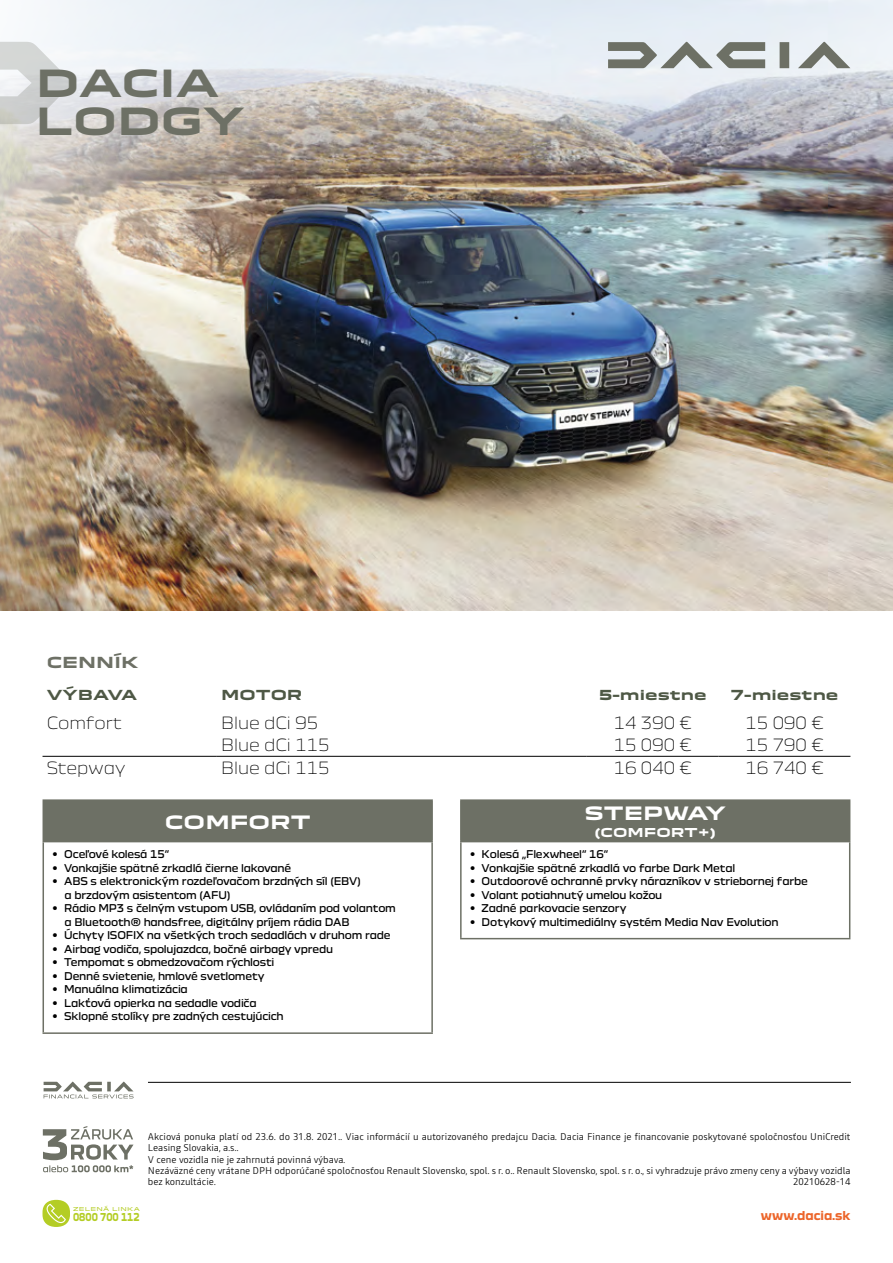
<style>
.page{position:relative;width:893px;height:1263px;background:#fff}
.page>*{position:absolute;margin:0;border:0;box-sizing:border-box;transform-origin:0 0}
.t1{font:700 36.6px/37.5px "Dacia Block Extended";color:#6d7065}
.t2{font:700 18px "Dacia Block Extended";color:#fff}
.t3{font:300 16.5px "Dacia Block";color:#000}
.t4{font:700 14.85px "Dacia Block Extended";color:#6d7065}
.t5{font:700 13.5px "Dacia Block Extended";color:#4e5845}
.t6{font:700 12px "Dacia Block";color:#ec652a}
.t7{font:700 12px "Dacia Block Extended";color:#fff}
.t8{font:700 10.65px "Dacia Block";color:#b4cd25;scale:.83 1}
.t9{font:10.5px/13.5px "Dacia Block";letter-spacing:-.02em;color:#000}
.t10{font:300 9.75px/11.2px "Read";color:#000}
.t11{font:5.25px "Dacia Block Extended";letter-spacing:.055em;color:#b4cd25}
.s1{font-family:"Renault Life";font-size:13.5px}
</style>
<div class="page">
<img style="left:492px;top:0;width:401px;height:610px">
<img style="left:0;top:0;width:492px;height:913px">
<hr style="left:148px;top:1082px;width:703px;height:1px;background:#000">
<hr style="left:43px;top:756px;width:174px;height:1px;background:#000">
<hr style="left:217px;top:756px;width:370px;height:1px;background:#000">
<hr style="left:587px;top:756px;width:132px;height:1px;background:#000">
<hr style="left:719px;top:756px;width:131px;height:1px;background:#000">
<svg style="left:0;top:42px;width:71px;height:82px"></svg>
<svg style="left:608px;top:42px;width:242px;height:26px;background:#afb3b1"></svg>
<div style="left:43px;top:800px;width:389px;height:42px;background:#6d7065"></div>
<hr style="left:43px;top:799px;width:390px;height:2px;background:#6d7065">
<hr style="left:431px;top:801px;width:2px;height:40px;background:#6d7065">
<hr style="left:43px;top:841px;width:390px;height:1px;background:#6d7065">
<hr style="left:43px;top:842px;width:1px;height:190px;background:#6d7065">
<hr style="left:431px;top:842px;width:2px;height:190px;background:#6d7065">
<hr style="left:43px;top:1032px;width:390px;height:2px;background:#6d7065">
<div style="left:461px;top:800px;width:389px;height:42px;background:#6d7065"></div>
<hr style="left:460px;top:842px;width:2px;height:96px;background:#6d7065">
<hr style="left:849px;top:842px;width:1px;height:96px;background:#6d7065">
<hr style="left:460px;top:938px;width:390px;height:1px;background:#6d7065">
<hr style="left:460px;top:799px;width:390px;height:2px;background:#6d7065">
<hr style="left:460px;top:801px;width:2px;height:40px;background:#6d7065">
<hr style="left:460px;top:841px;width:390px;height:1px;background:#6d7065">
<svg style="left:44px;top:1081px;width:90px;height:17px"></svg>
<div style="left:43px;top:1200px;width:27px;height:27px;background:#b4cd25;border-radius:13px"></div>
<svg style="left:47px;top:1204px;width:19px;height:19px"></svg>
<svg style="left:43px;top:1126px;width:91px;height:46px"></svg>
<h1 class="t1" style="left:36px;top:66px;width:211px">DACIA<br>LODGY</h1>
<h3 class="t4" style="left:47px;top:654px;width:93px">CENNÍK</h3>
<p class="t5" style="left:47px;top:687px;width:92px">VÝBAVA</p>
<p class="t5" style="left:221px;top:687px;width:83px">MOTOR</p>
<p class="t5" style="left:599px;top:687px;width:109px">5-miestne</p>
<p class="t5" style="left:730px;top:687px;width:110px">7-miestne</p>
<h3 class="t3" style="left:47px;top:710px;width:76px">Comfort</h3>
<h3 class="t3" style="left:221px;top:710px;width:99px">Blue dCi 95</h3>
<h3 class="t3" style="left:614px;top:710px;width:80px">14 390 €</h3>
<h3 class="t3" style="left:745px;top:710px;width:80px">15 090 €</h3>
<h3 class="t3" style="left:221px;top:732px;width:110px">Blue dCi 115</h3>
<h3 class="t3" style="left:614px;top:732px;width:80px">15 090 €</h3>
<h3 class="t3" style="left:746px;top:732px;width:80px">15 790 €</h3>
<h3 class="t3" style="left:47px;top:755px;width:80px">Stepway</h3>
<h3 class="t3" style="left:221px;top:755px;width:110px">Blue dCi 115</h3>
<h3 class="t3" style="left:614px;top:755px;width:80px">16 040 €</h3>
<h3 class="t3" style="left:746px;top:755px;width:80px">16 740 €</h3>
<h2 class="t2" style="left:165px;top:812px;width:147px">COMFORT</h2>
<p class="t9" style="left:52px;top:848px;width:119px"><span class="s1">•</span> Oceľové kolesá 15“</p>
<p class="t9" style="left:52px;top:861px;width:241px"><span class="s1">•</span> Vonkajšie spätné zrkadlá čierne lakované</p>
<p class="t9" style="left:65px;top:875px;width:298px;text-indent:-13px"><span class="s1">•</span> ABS s elektronickým rozdeľovačom brzdných síl (EBV) a brzdovým asistentom (AFU)</p>
<p class="t9" style="left:65px;top:902px;width:333px;text-indent:-13px"><span class="s1">•</span> Rádio MP3 s čelným vstupom USB, ovládaním pod volantom a Bluetooth® handsfree, digitálny príjem rádia DAB</p>
<p class="t9" style="left:52px;top:929px;width:340px"><span class="s1">•</span> Úchyty ISOFIX na všetkých troch sedadlách v druhom rade</p>
<p class="t9" style="left:52px;top:942px;width:283px"><span class="s1">•</span> Airbag vodiča, spolujazdca, bočné airbagy vpredu</p>
<p class="t9" style="left:52px;top:956px;width:224px"><span class="s1">•</span> Tempomat s obmedzovačom rýchlosti</p>
<p class="t9" style="left:52px;top:969px;width:214px"><span class="s1">•</span> Denné svietenie, hmlové svetlomety</p>
<p class="t9" style="left:52px;top:983px;width:138px"><span class="s1">•</span> Manuálna klimatizácia</p>
<p class="t9" style="left:52px;top:996px;width:207px"><span class="s1">•</span> Lakťová opierka na sedadle vodiča</p>
<p class="t9" style="left:52px;top:1010px;width:233px"><span class="s1">•</span> Sklopné stolíky pre zadných cestujúcich</p>
<h2 class="t2" style="left:584px;top:804px;width:143px">STEPWAY</h2>
<p class="t7" style="left:594px;top:826px;width:123px">(COMFORT+)</p>
<p class="t9" style="left:469px;top:848px;width:140px"><span class="s1">•</span> Kolesá „Flexwheel“ 16“</p>
<p class="t9" style="left:469px;top:861px;width:267px"><span class="s1">•</span> Vonkajšie spätné zrkadlá vo farbe Dark Metal</p>
<p class="t9" style="left:469px;top:875px;width:340px"><span class="s1">•</span> Outdoorové ochranné prvky nárazníkov v striebornej farbe</p>
<p class="t9" style="left:469px;top:888px;width:194px"><span class="s1">•</span> Volant potiahnutý umelou kožou</p>
<p class="t9" style="left:469px;top:902px;width:159px"><span class="s1">•</span> Zadné parkovacie senzory</p>
<p class="t9" style="left:469px;top:915px;width:311px"><span class="s1">•</span> Dotykový multimediálny systém Media Nav Evolution</p>
<p class="t10" style="left:148px;top:1131px;width:704px">Akciová ponuka platí od 23.6. do 31.8. 2021.. Viac informácií u autorizovaného predajcu Dacia. Dacia Finance je financovanie poskytované spoločnosťou UniCredit Leasing Slovakia, a.s..<br>V cene vozidla nie je zahrnutá povinná výbava.<br>Nezáväzné ceny vrátane DPH odporúčané spoločnosťou Renault Slovensko, spol. s r. o.. Renault Slovensko, spol. s r. o., si vyhradzuje právo zmeny ceny a výbavy vozidla bez konzultácie.</p>
<p class="t10" style="left:793px;top:1176px;width:59px">20210628-14</p>
<p class="t11" style="left:73px;top:1204px;width:68px">ZELENÁ LINKA</p>
<p class="t8" style="left:73px;top:1211px;width:82px">0800 700 112</p>
<p class="t6" style="left:761px;top:1209px;width:91px">www.dacia.sk</p>
</div>
